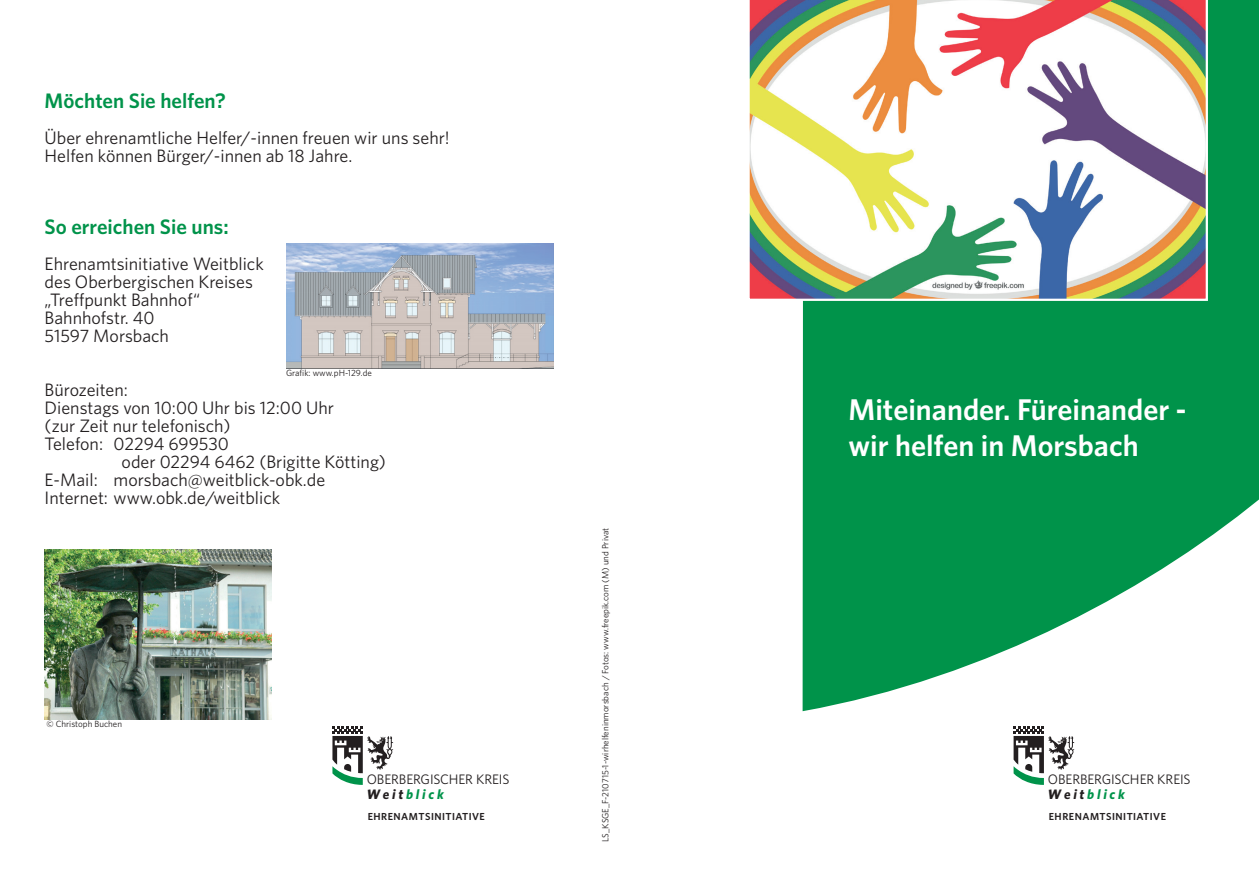
<style>
.page{position:relative;width:1259px;height:893px;background:#fff}
.page>*{position:absolute;margin:0;border:0;box-sizing:border-box;transform-origin:0 0}
.t1{font:600 30px/36px "Whitney";color:#fff}
.t2{font:600 21px "Whitney";color:#00934a}
.t3{font:18px/18px "Whitney";color:#231f20}
.t4{font:13.8px "Whitney";letter-spacing:-.005em;color:#231f20}
.t5{font:italic 700 13.8px "Whitney";color:#00934a}
.t6{font:600 10.2px "Whitney";letter-spacing:.045em;color:#231f20}
.t7{font:9px "Whitney";color:#231f20}
.s1{color:#231f20}
</style>
<div class="page">
<svg style="left:802px;top:0;width:457px;height:711px;fill:#00934a"></svg>
<svg style="left:332px;top:727px;width:61px;height:58px"></svg>
<svg style="left:1013px;top:727px;width:61px;height:58px"></svg>
<img style="left:45px;top:549px;width:226px;height:171px">
<img style="left:286px;top:244px;width:267px;height:124px">
<svg style="left:749px;top:0;width:459px;height:301px"></svg>
<div style="left:922px;top:108px;width:116px;height:78px;background:#fff"></div>
<p class="t2" style="left:45px;top:88px;width:183px">Möchten Sie helfen?</p>
<p class="t3" style="left:45px;top:129px;width:407px">Über ehrenamtliche Helfer/-innen freuen wir uns sehr!<br>Helfen können Bürger/-innen ab 18 Jahre.</p>
<p class="t2" style="left:45px;top:214px;width:185px">So erreichen Sie uns:</p>
<p class="t3" style="left:45px;top:255px;width:221px">Ehrenamtsinitiative Weitblick des Oberbergischen Kreises „Treffpunkt Bahnhof“<br>Bahnhofstr. 40<br>51597 Morsbach</p>
<p class="t7" style="left:286px;top:368px;width:87px">Grafik: www.pH-129.de</p>
<p class="t3" style="left:45px;top:381px;width:85px">Bürozeiten:</p>
<p class="t3" style="left:45px;top:399px;width:291px">Dienstags von 10:00 Uhr bis 12:00 Uhr</p>
<p class="t3" style="left:45px;top:417px;width:188px">(zur Zeit nur telefonisch)</p>
<p class="t3" style="left:45px;top:435px;width:186px">Telefon: 02294 699530</p>
<p class="t3" style="left:122px;top:453px;width:266px">oder 02294 6462 (Brigitte Kötting)</p>
<p class="t3" style="left:45px;top:471px;width:282px">E-Mail: morsbach@weitblick-obk.de</p>
<p class="t3" style="left:45px;top:489px;width:237px">Internet: www.obk.de/weitblick</p>
<p class="t7" style="left:46px;top:719px;width:77px">© Christoph Buchen</p>
<p class="t4" style="left:367px;top:771px;width:144px">OBERBERGISCHER KREIS</p>
<p class="t5" style="left:367px;top:785px;width:78px"><span class="s1">W e i t</span> b l i c k</p>
<p class="t6" style="left:368px;top:810px;width:119px">EHRENAMTSINITIATIVE</p>
<p class="t7" style="left:600px;top:842px;width:315px;rotate:-90deg">LS_KSGE_F-210715-1-wirhelfeninmorsbach / Fotos: www.freepik.com (M) und Privat</p>
<h1 class="t1" style="left:848px;top:391px;width:339px">Miteinander. Füreinander - wir helfen in Morsbach</h1>
<p class="t4" style="left:1048px;top:771px;width:144px">OBERBERGISCHER KREIS</p>
<p class="t5" style="left:1048px;top:785px;width:78px"><span class="s1">W e i t</span> b l i c k</p>
<p class="t6" style="left:1048px;top:810px;width:119px">EHRENAMTSINITIATIVE</p>
</div>
